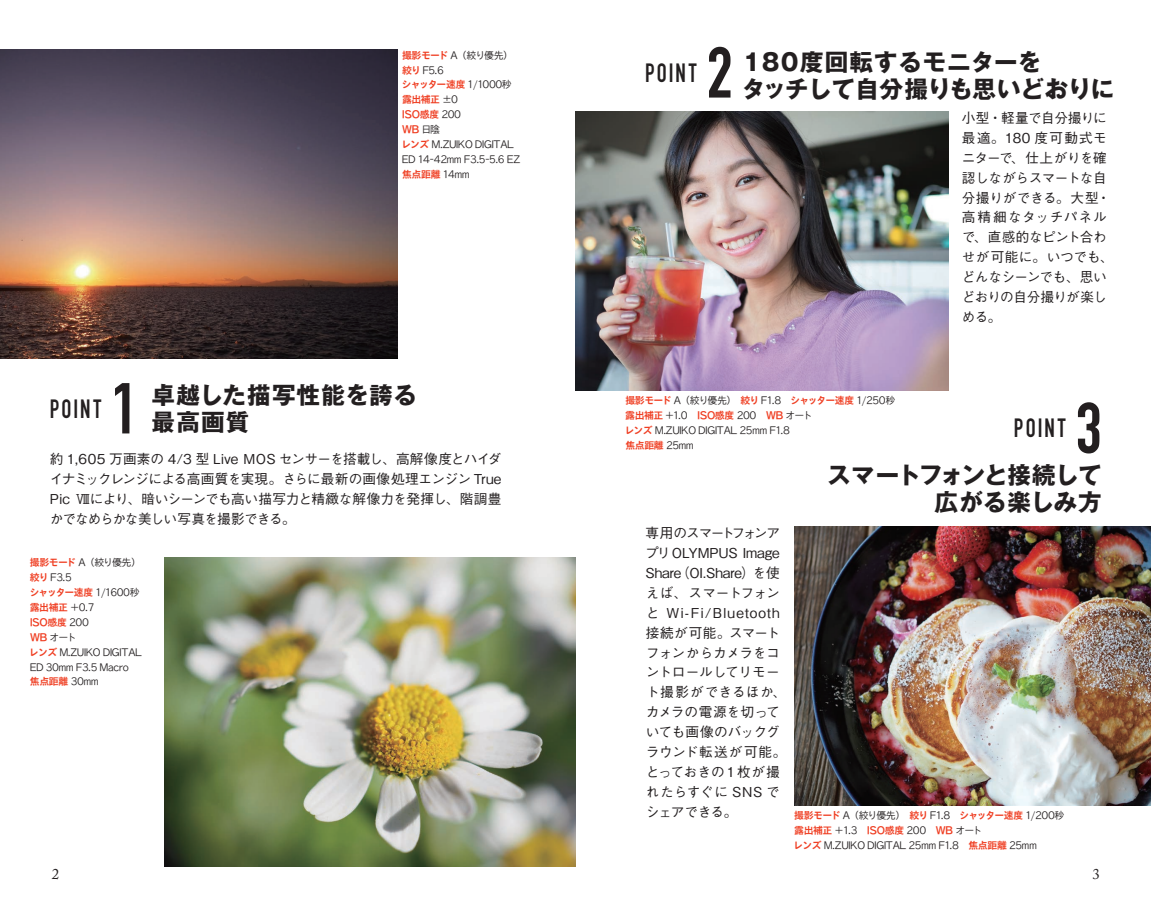
<style>
.page{position:relative;width:1151px;height:903px;background:#fff}
.page>*{position:absolute;margin:0;border:0;box-sizing:border-box;transform-origin:0 0}
.t1{font:700 70.7px "DIN Condensed";color:#231f20}
.t2{font:700 26.07px "DIN Condensed";letter-spacing:.09em;color:#231f20;scale:.9 1}
.t3{font:700 23.62px/27.3px "Gothic MB101 Pro";letter-spacing:.02em;color:#231f20}
.t4{font:700 23.62px/27.3px "Gothic MB101 Pro";letter-spacing:-.02em;color:#231f20;text-align:right}
.t5{font:700 23.62px/27.3px "Gothic MB101 Pro";letter-spacing:.05em;color:#231f20}
.t6{font:14.88px "Adobe Caslon Pro";color:#231f20}
.t7{font:500 13.65px/19.8px "Gothic BBB Pro";letter-spacing:-.015em;color:#231f20}
.t8{font:9.97px/14.9px "TB Go Std L";letter-spacing:-.055em;color:#231f20}
.t9{font:9.97px/14.9px "TB Go Std B";letter-spacing:-.045em;color:#ef3e22}
.s1{font-family:"TB Go Std B";color:#ef3e22}
.s2{font-family:"TB Go Std L";color:#231f20}
</style>
<div class="page">
<img style="left:0;top:50px;width:397px;height:309px">
<img style="left:576px;top:111px;width:372px;height:279px">
<img style="left:794px;top:526px;width:357px;height:279px">
<img style="left:164px;top:557px;width:412px;height:309px">
<p class="t8" style="left:402px;top:47px;width:113px"><span class="s1">撮影モード</span> A（絞り優先）<span class="s1">絞り</span> F5.6</p>
<p class="t9" style="left:402px;top:77px;width:112px">シャッター速度 <span class="s2">1/1000秒</span>露出補正 <span class="s2">±0<br></span>ISO感度 <span class="s2">200<br></span>WB <span class="s2">日陰</span></p>
<p class="t8" style="left:401px;top:136px;width:120px"><span class="s1">レンズ</span> M.ZUIKO DIGITAL<br>ED 14-42mm F3.5-5.6 EZ</p>
<p class="t9" style="left:402px;top:167px;width:69px">焦点距離 <span class="s2">14mm</span></p>
<h2 class="t2" style="left:50px;top:391px;width:59px">POINT</h2>
<h1 class="t1" style="left:111px;top:361px;width:28px">1</h1>
<h3 class="t5" style="left:152px;top:378px;width:267px">卓越した描写性能を誇る最高画質</h3>
<p class="t7" style="left:50px;top:447px;width:453px;text-align:justify">約 1,605 万画素の 4/3 型 Live MOS センサーを搭載し、高解像度とハイダイナミックレンジによる高画質を実現。さらに最新の画像処理エンジン True Pic Ⅷにより、暗いシーンでも高い描写力と精緻な解像力を発揮し、階調豊かでなめらかな美しい写真を撮影できる。</p>
<p class="t8" style="left:30px;top:554px;width:113px"><span class="s1">撮影モード</span> A（絞り優先）<span class="s1">絞り</span> F3.5</p>
<p class="t9" style="left:30px;top:585px;width:111px">シャッター速度 <span class="s2">1/1600秒</span>露出補正 <span class="s2">＋0.7<br></span>ISO感度 <span class="s2">200</span></p>
<p class="t8" style="left:29px;top:629px;width:114px"><span class="s1">WB</span> オート<br><span class="s1">レンズ</span> M.ZUIKO DIGITAL<br>ED 30mm F3.5 Macro</p>
<p class="t9" style="left:30px;top:674px;width:70px">焦点距離 <span class="s2">30mm</span></p>
<h2 class="t2" style="left:645px;top:55px;width:59px">POINT</h2>
<h1 class="t1" style="left:706px;top:25px;width:28px">2</h1>
<h3 class="t3" style="left:741px;top:45px;width:374px">180度回転するモニターを<br>タッチして自分撮りも思いどおりに</h3>
<p class="t7" style="left:962px;top:106px;width:153px">小型・軽量で自分撮りに最適。180 度可動式モニターで、仕上がりを確認しながらスマートな自分撮りができる。大型・高精細なタッチパネルで、直感的なピント合わせが可能に。いつでも、どんなシーンでも、思いどおりの自分撮りが楽しめる。</p>
<p class="t8" style="left:625px;top:392px;width:272px"><span class="s1">撮影モード</span> A（絞り優先）　<span class="s1">絞り</span> F1.8　<span class="s1">シャッター速度</span> 1/250秒<span class="s1">露出補正</span> +1.0　<span class="s1">ISO感度</span> 200　<span class="s1">WB</span> オート<br><span class="s1">レンズ</span> M.ZUIKO DIGITAL 25mm F1.8</p>
<p class="t9" style="left:625px;top:437px;width:70px">焦点距離 <span class="s2">25mm</span></p>
<h2 class="t2" style="left:1014px;top:410px;width:59px">POINT</h2>
<h1 class="t1" style="left:1075px;top:380px;width:28px">3</h1>
<p class="t7" style="left:645px;top:521px;width:143px">専用のスマートフォンアプリOLYMPUS Image<br>Share（OI.Share）を使えば、スマートフォンと Wi-Fi/Bluetooth接続が可能。スマートフォンからカメラをコントロールしてリモート撮影ができるほか、カメラの電源を切っていても画像のバックグラウンド転送が可能。とっておきの１枚が撮れたらすぐに SNS でシェアできる。</p>
<h3 class="t4" style="left:827px;top:458px;width:276px">スマートフォンと接続して広がる楽しみ方</h3>
<p class="t8" style="left:793px;top:807px;width:272px"><span class="s1">撮影モード</span> A（絞り優先）　<span class="s1">絞り</span> F1.8　<span class="s1">シャッター速度</span> 1/200秒<span class="s1">露出補正</span> ＋1.3　<span class="s1">ISO感度</span> 200　<span class="s1">WB</span> オート<br><span class="s1">レンズ</span> M.ZUIKO DIGITAL 25mm F1.8　<span class="s1">焦点距離</span> 25mm</p>
<p class="t6" style="left:52px;top:865px;width:9px">2</p>
<p class="t6" style="left:1092px;top:865px;width:9px">3</p>
</div>
